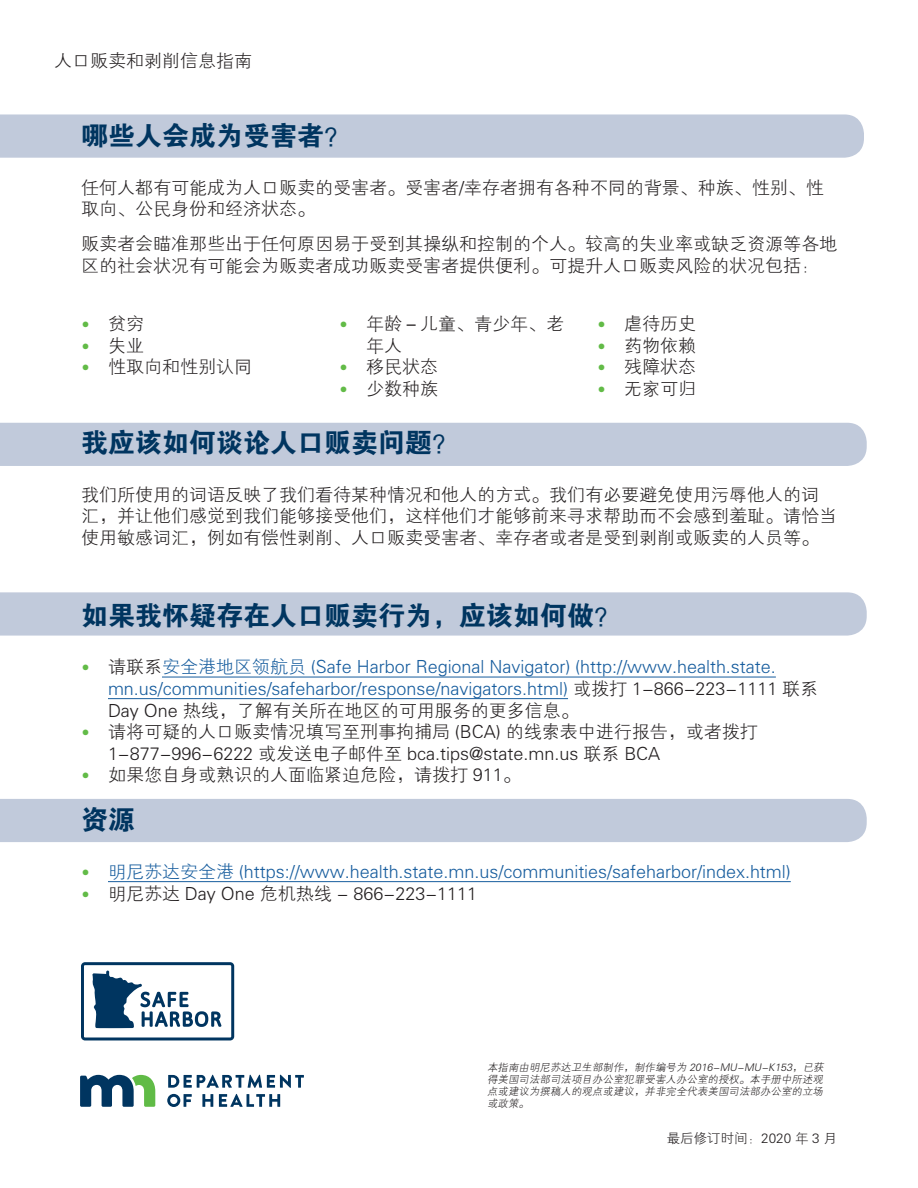
<style>
.page{position:relative;width:918px;height:1188px;background:#fff}
.page>*{position:absolute;margin:0;border:0;box-sizing:border-box;transform-origin:0 0}
.t1{font:27px "FZDHTJW GB1 0";color:#003560}
.t2{font:18px/21.6px "FZXH1 JW GB1 0";color:#231f20}
.t3{font:18px/21.6px "FZXH1 JW GB1 0";color:#175d9e}
.t4{font:13.5px "FZXH1 JW GB1 0";color:#231f20}
.t5{font:italic 10.5px/12px "FZXH1 JW GB1 0";color:#231f20;text-align:justify}
.s1{font-family:"Calibri";color:#62bb47}
.s2{font-family:"Calibri"}
.s3{color:#231f20}
</style>
<div class="page">
<div style="left:0;top:114px;width:864px;height:44px;background:#c1cadb"></div>
<div style="left:0;top:423px;width:867px;height:43px;background:#c1cadb"></div>
<div style="left:0;top:592px;width:867px;height:44px;background:#c1cadb"></div>
<div style="left:0;top:799px;width:867px;height:43px;background:#c1cadb"></div>
<svg style="left:81px;top:962px;width:153px;height:78px"></svg>
<svg style="left:80px;top:1075px;width:75px;height:32px"></svg>
<svg style="left:168px;top:1075px;width:136px;height:13px"></svg>
<svg style="left:167px;top:1094px;width:25px;height:13px"></svg>
<svg style="left:202px;top:1094px;width:11px;height:13px"></svg>
<svg style="left:219px;top:1094px;width:61px;height:13px"></svg>
<hr style="left:162px;top:677px;width:614px;height:1px;background:#175d9e">
<hr style="left:108px;top:698px;width:460px;height:1px;background:#175d9e">
<hr style="left:108px;top:881px;width:683px;height:1px;background:#175d9e">
<p class="t2" style="left:54px;top:50px;width:199px">人口贩卖和剥削信息指南</p>
<p class="t1" style="left:81px;top:121px;width:271px">哪些人会成为受害者？</p>
<p class="t2" style="left:81px;top:177px;width:744px">任何人都有可能成为人口贩卖的受害者。受害者/幸存者拥有各种不同的背景、种族、性别、性取向、公民身份和经济状态。</p>
<p class="t2" style="left:81px;top:234px;width:757px">贩卖者会瞄准那些出于任何原因易于受到其操纵和控制的个人。较高的失业率或缺乏资源等各地区的社会状况有可能会为贩卖者成功贩卖受害者提供便利。可提升人口贩卖风险的状况包括：</p>
<p class="t2" style="left:81px;top:313px;width:64px"><span class="s1">•</span> 贫穷</p>
<p class="t2" style="left:81px;top:335px;width:64px"><span class="s1">•</span> 失业</p>
<p class="t2" style="left:81px;top:357px;width:172px"><span class="s1">•</span> 性取向和性别认同</p>
<p class="t2" style="left:366px;top:313px;width:200px;text-indent:-27px"><span class="s1">•</span> 年龄 <span class="s2">–</span> 儿童、青少年、老年人</p>
<p class="t2" style="left:339px;top:357px;width:100px"><span class="s1">•</span> 移民状态</p>
<p class="t2" style="left:339px;top:378px;width:100px"><span class="s1">•</span> 少数种族</p>
<p class="t2" style="left:597px;top:313px;width:100px"><span class="s1">•</span> 虐待历史</p>
<p class="t2" style="left:597px;top:335px;width:100px"><span class="s1">•</span> 药物依赖</p>
<p class="t2" style="left:597px;top:357px;width:100px"><span class="s1">•</span> 残障状态</p>
<p class="t2" style="left:597px;top:378px;width:100px"><span class="s1">•</span> 无家可归</p>
<p class="t1" style="left:81px;top:428px;width:379px">我应该如何谈论人口贩卖问题？</p>
<p class="t2" style="left:81px;top:484px;width:757px">我们所使用的词语反映了我们看待某种情况和他人的方式。我们有必要避免使用污辱他人的词汇，并让他们感觉到我们能够接受他们，这样他们才能够前来寻求帮助而不会感到羞耻。请恰当使用敏感词汇，例如有偿性剥削、人口贩卖受害者、幸存者或者是受到剥削或贩卖的人员等。</p>
<p class="t1" style="left:81px;top:601px;width:541px">如果我怀疑存在人口贩卖行为，应该如何做？</p>
<p class="t3" style="left:108px;top:657px;width:712px;text-indent:-27px"><span class="s1">•</span> <span class="s3">请联系</span>安全港地区领航员 (Safe Harbor Regional Navigator) (http://www.health.state. mn.us/communities/safeharbor/response/navigators.html) <span class="s3">或拨打 1-866-223-1111 联系<br>Day One 热线，了解有关所在地区的可用服务的更多信息。</span></p>
<p class="t2" style="left:108px;top:722px;width:651px;text-indent:-27px"><span class="s1">•</span> 请将可疑的人口贩卖情况填写至刑事拘捕局 (BCA) 的线索表中进行报告，或者拨打<br>1-877-996-6222 或发送电子邮件至 bca.tips@state.mn.us 联系 BCA</p>
<p class="t2" style="left:81px;top:765px;width:441px"><span class="s1">•</span> 如果您自身或熟识的人面临紧迫危险，请拨打 911。</p>
<p class="t1" style="left:81px;top:805px;width:55px">资源</p>
<p class="t3" style="left:81px;top:861px;width:711px"><span class="s1">•</span> 明尼苏达安全港 (https://www.health.state.mn.us/communities/safeharbor/index.html)</p>
<p class="t2" style="left:81px;top:883px;width:398px"><span class="s1">•</span> 明尼苏达 Day One 危机热线 - 866-223-1111</p>
<p class="t5" style="left:487px;top:1061px;width:340px">本指南由明尼苏达卫生部制作，制作编号为 2016-MU-MU-K153，已获得美国司法部司法项目办公室犯罪受害人办公室的授权。本手册中所述观点或建议为撰稿人的观点或建议，并非完全代表美国司法部办公室的立场或政策。</p>
<p class="t4" style="left:667px;top:1131px;width:172px">最后修订时间：2020 年 3 月</p>
</div>
